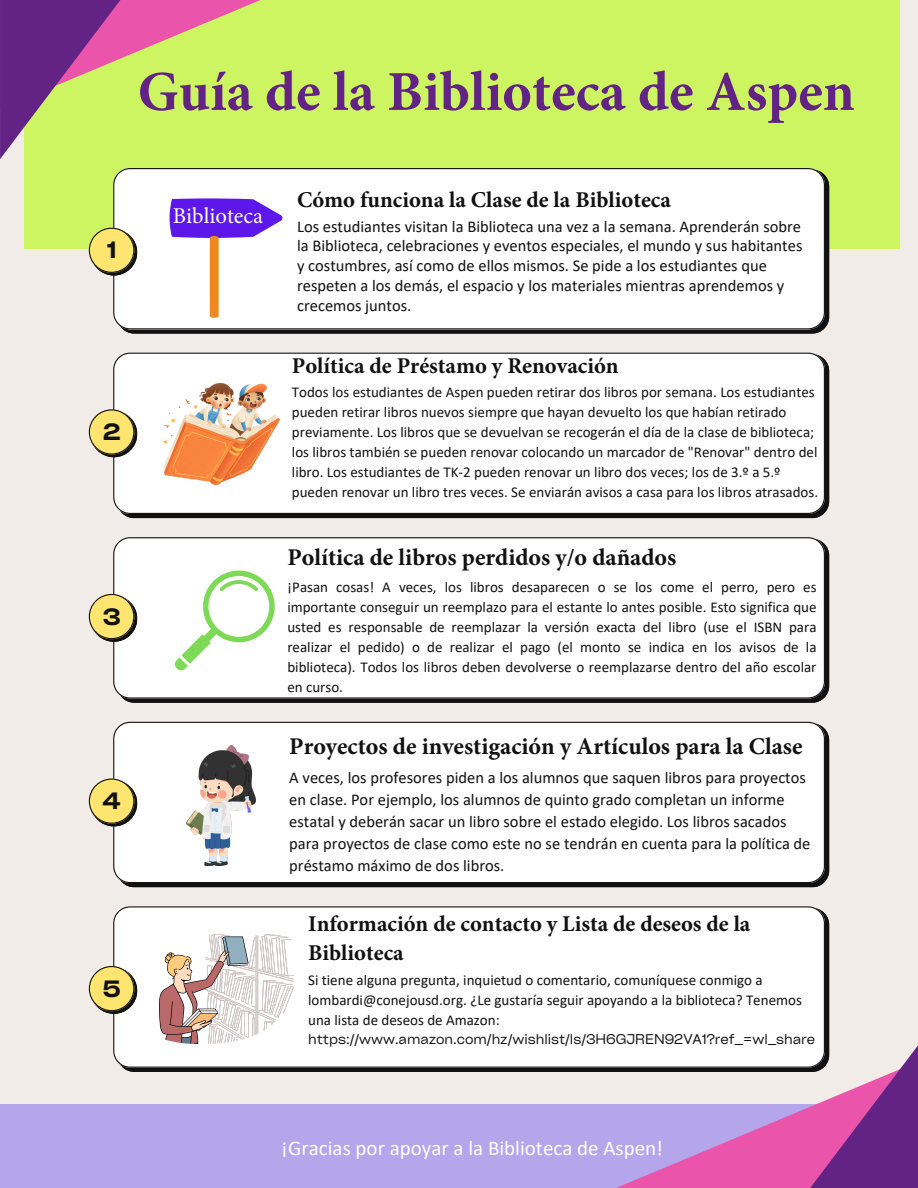
<style>
.page{position:relative;width:918px;height:1188px;background:#f1ece8}
.page>*{position:absolute;margin:0;border:0;box-sizing:border-box;transform-origin:0 0}
.t1{font:700 56.4px "Minion Pro";color:#622385}
.t2{font:700 24px "Minion Pro";color:#111}
.t3{font:700 22.65px/28.8px "Minion Pro";color:#111}
.t4{font:22.65px "Minion Pro";color:#fff}
.t5{font:600 expanded 22.65px "Cy Grotesk";color:#111}
.t6{font:21px "Calibri";color:#fff}
.t7{font:16.5px/19.8px "Calibri";color:#111}
.t8{font:15px/20px "Calibri";color:#111}
.t9{font:13.5px "Cy Grotesk Key";color:#111}
</style>
<div class="page">
<div style="left:25px;top:0;width:875px;height:248px;background:#cdf461"></div>
<svg style="left:122px;top:175px;width:707px;height:159px"></svg>
<div style="left:122px;top:360px;width:707px;height:158px;background:#111"></div>
<div style="left:113px;top:168px;width:712px;height:161px;background:#fff"></div>
<div style="left:113px;top:353px;width:712px;height:160px;background:#fff"></div>
<svg style="left:122px;top:544px;width:707px;height:159px"></svg>
<div style="left:113px;top:537px;width:712px;height:161px;background:#fff"></div>
<div style="left:123px;top:729px;width:706px;height:158px;background:#111"></div>
<div style="left:113px;top:722px;width:712px;height:161px;background:#fff"></div>
<div style="left:113px;top:906px;width:712px;height:161px;background:#fff"></div>
<div style="left:0;top:1104px;width:918px;height:84px;background:#b5a5eb"></div>
<svg style="left:89px;top:228px;width:48px;height:47px"></svg>
<svg style="left:89px;top:409px;width:48px;height:48px"></svg>
<svg style="left:89px;top:594px;width:48px;height:48px"></svg>
<svg style="left:89px;top:779px;width:48px;height:47px"></svg>
<svg style="left:89px;top:966px;width:48px;height:48px"></svg>
<img style="left:163px;top:383px;width:116px;height:102px">
<svg style="left:174px;top:571px;width:104px;height:100px"></svg>
<img style="left:187px;top:746px;width:68px;height:119px">
<img style="left:159px;top:934px;width:134px;height:109px">
<svg style="left:0;top:0;width:260px;height:159px"></svg>
<svg style="left:589px;top:1046px;width:213px;height:142px"></svg>
<svg style="left:802px;top:996px;width:116px;height:192px"></svg>
<svg style="left:170px;top:198px;width:113px;height:120px"></svg>
<p class="t1" style="left:138px;top:52px;width:719px">Guía de la Biblioteca de Aspen</p>
<p class="t5" style="left:107px;top:236px;width:11px">1</p>
<h2 class="t5" style="left:103px;top:417px;width:19px">2</h2>
<h3 class="t5" style="left:103px;top:602px;width:19px">3</h3>
<p class="t5" style="left:103px;top:786px;width:19px">4</p>
<p class="t5" style="left:103px;top:974px;width:19px">5</p>
<h3 class="t4" style="left:173px;top:200px;width:92px">Biblioteca</h3>
<p class="t3" style="left:297px;top:185px;width:375px">Cómo funciona la Clase de la Biblioteca</p>
<p class="t7" style="left:297px;top:216px;width:507px">Los estudiantes visitan la Biblioteca una vez a la semana. Aprenderán sobre la Biblioteca, celebraciones y eventos especiales, el mundo y sus habitantes y costumbres, así como de ellos mismos. Se pide a los estudiantes que respeten a los demás, el espacio y los materiales mientras aprendemos y crecemos juntos.</p>
<p class="t3" style="left:292px;top:351px;width:328px">Política de Préstamo y Renovación</p>
<p class="t8" style="left:292px;top:382px;width:528px">Todos los estudiantes de Aspen pueden retirar dos libros por semana. Los estudiantes pueden retirar libros nuevos siempre que hayan devuelto los que habían retirado previamente. Los libros que se devuelvan se recogerán el día de la clase de biblioteca; los libros también se pueden renovar colocando un marcador de "Renovar" dentro del libro. Los estudiantes de TK-2 pueden renovar un libro dos veces; los de 3.º a 5.º pueden renovar un libro tres veces. Se enviarán avisos a casa para los libros atrasados.</p>
<p class="t2" style="left:287px;top:541px;width:391px">Política de libros perdidos y/o dañados</p>
<p class="t8" style="left:287px;top:577px;width:531px;text-align:justify">¡Pasan cosas! A veces, los libros desaparecen o se los come el perro, pero es importante conseguir un reemplazo para el estante lo antes posible. Esto significa que usted es responsable de reemplazar la versión exacta del libro (use el ISBN para realizar el pedido) o de realizar el pago (el monto se indica en los avisos de la biblioteca). Todos los libros deben devolverse o reemplazarse dentro del año escolar en curso.</p>
<p class="t2" style="left:289px;top:729px;width:515px">Proyectos de investigación y Artículos para la Clase</p>
<p class="t7" style="left:289px;top:766px;width:523px;line-height:22px">A veces, los profesores piden a los alumnos que saquen libros para proyectos en clase. Por ejemplo, los alumnos de quinto grado completan un informe estatal y deberán sacar un libro sobre el estado elegido. Los libros sacados para proyectos de clase como este no se tendrán en cuenta para la política de préstamo máximo de dos libros.</p>
<p class="t3" style="left:308px;top:909px;width:444px">Información de contacto y Lista de deseos de la<br>Biblioteca</p>
<p class="t8" style="left:308px;top:969px;width:495px">Si tiene alguna pregunta, inquietud o comentario, comuníquese conmigo a lombardi@conejousd.org. ¿Le gustaría seguir apoyando a la biblioteca? Tenemos una lista de deseos de Amazon:</p>
<p class="t9" style="left:308px;top:1030px;width:508px">https://www.amazon.com/hz/wishlist/ls/3H6GJREN92VA1?ref_=wl_share</p>
<h2 class="t6" style="left:281px;top:1134px;width:383px">¡Gracias por apoyar a la Biblioteca de Aspen!</h2>
</div>
